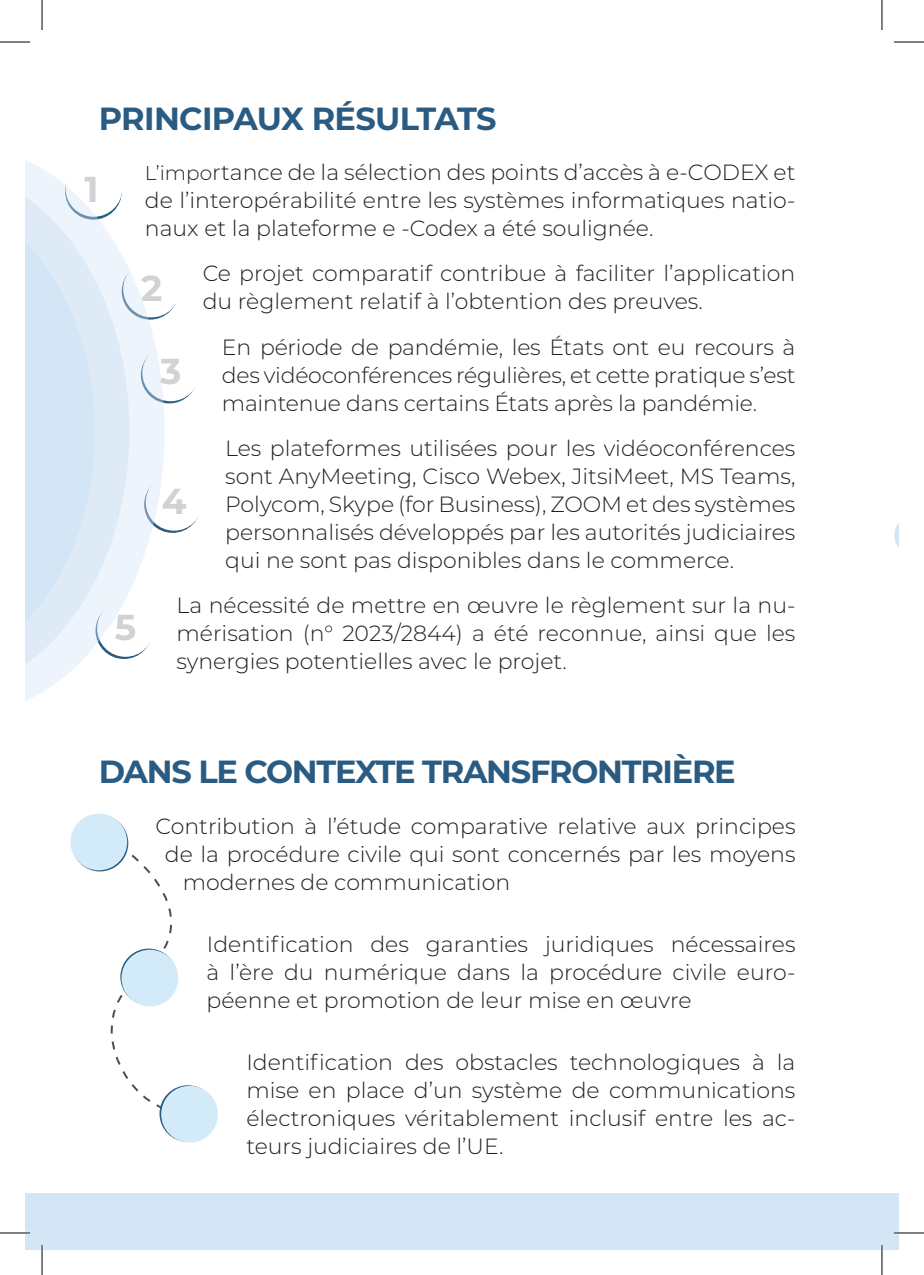
<style>
.page{position:relative;width:924px;height:1275px;background:#fff}
.page>*{position:absolute;margin:0;border:0;box-sizing:border-box;transform-origin:0 0}
.t1{font:700 36px "Montserrat";color:#d1d2d4}
.t2{font:700 32px "Montserrat";letter-spacing:-.04em;color:#2a5b82}
.t3{font:700 32px "Montserrat";letter-spacing:-.02em;color:#2a5b82}
.t4{font:300 22px/28px "Montserrat";color:#231f20;text-align:justify}
.s1{font-size:20px}
</style>
<div class="page">
<div style="left:25px;top:1193px;width:873px;height:57px;background:#d4e5f5"></div>
<svg style="left:110px;top:988px;width:56px;height:120px"></svg>
<svg style="left:102px;top:835px;width:70px;height:114px"></svg>
<svg style="left:159px;top:1085px;width:57px;height:57px"></svg>
<div style="left:161px;top:1085px;width:57px;height:57px;background:#d3ebf9;border-radius:50%"></div>
<svg style="left:120px;top:948px;width:57px;height:57px"></svg>
<div style="left:121px;top:949px;width:57px;height:57px;background:#d3ebf9;border-radius:50%"></div>
<svg style="left:71px;top:814px;width:57px;height:57px"></svg>
<div style="left:70px;top:813px;width:57px;height:57px;background:#d3ebf9;border-radius:50%"></div>
<svg style="left:144px;top:476px;width:57px;height:57px"></svg>
<div style="left:146px;top:474px;width:56px;height:56px;background:#fff;border-radius:50%"></div>
<svg style="left:25px;top:160px;width:139px;height:541px"></svg>
<svg style="left:25px;top:170px;width:104px;height:521px"></svg>
<svg style="left:25px;top:194px;width:70px;height:476px"></svg>
<svg style="left:894px;top:524px;width:4px;height:22px"></svg>
<hr style="left:0;top:1231px;width:30px;height:3px;background:#fff">
<hr style="left:893px;top:1231px;width:30px;height:3px;background:#fff">
<hr style="left:41px;top:1245px;width:2px;height:30px;background:#fff">
<hr style="left:880px;top:1245px;width:2px;height:30px;background:#fff">
<hr style="left:0;top:42px;width:30px;height:1px;background:#000">
<hr style="left:893px;top:42px;width:30px;height:1px;background:#000">
<hr style="left:0;top:1232px;width:30px;height:1px;background:#000">
<hr style="left:893px;top:1232px;width:30px;height:1px;background:#000">
<hr style="left:42px;top:0;width:1px;height:30px;background:#000">
<hr style="left:42px;top:1245px;width:1px;height:30px;background:#000">
<hr style="left:881px;top:0;width:1px;height:30px;background:#000">
<hr style="left:881px;top:1245px;width:1px;height:30px;background:#000">
<h2 class="t3" style="left:99px;top:95px;width:399px">PRINCIPAUX RÉSULTATS</h2>
<p class="t4" style="left:145px;top:158px;width:651px"><span class="s1">L’impo</span>rtance de la sélection des points d’accès à e-CODEX et de l’interopérabilité entre les systèmes informatiques natio&shy;naux et la plateforme e -Codex a été soulignée.</p>
<p class="t4" style="left:202px;top:259px;width:594px">Ce projet comparatif contribue à faciliter l’application du règlement relatif à l’obtention des preuves.</p>
<p class="t4" style="left:222px;top:332px;width:575px">En période de pandémie, les États ont eu recours à des vidéoconférences régulières, et cette pratique s’est maintenue dans certains États après la pandémie.</p>
<p class="t4" style="left:225px;top:433px;width:571px">Les plateformes utilisées pour les vidéoconférences sont AnyMeeting, Cisco Webex, JitsiMeet, MS Teams, Polycom, Skype (for Business), ZOOM et des systèmes personnalisés développés par les autorités judiciaires qui ne sont pas disponibles dans le commerce.</p>
<p class="t4" style="left:176px;top:590px;width:620px">La nécessité de mettre en œuvre le règlement sur la nu&shy;mérisation (n° 2023/2844) a été reconnue, ainsi que les synergies potentielles avec le projet.</p>
<h1 class="t1" style="left:85px;top:163px;width:16px">1</h1>
<h1 class="t1" style="left:141px;top:262px;width:23px">2</h1>
<h1 class="t1" style="left:160px;top:345px;width:23px">3</h1>
<h1 class="t1" style="left:162px;top:475px;width:26px">4</h1>
<h1 class="t1" style="left:115px;top:601px;width:23px">5</h1>
<h2 class="t2" style="left:99px;top:748px;width:638px">DANS LE CONTEXTE TRANSFRONTRIÈRE</h2>
<p class="t4" style="left:155px;top:811px;width:641px">Contribution à l’étude comparative relative aux principes</p>
<p class="t4" style="left:165px;top:839px;width:632px">de la procédure civile qui sont concernés par les moyens</p>
<p class="t4" style="left:183px;top:867px;width:329px">modernes de communication</p>
<p class="t4" style="left:206px;top:929px;width:590px">Identification des garanties juridiques nécessaires à l’ère du numérique dans la procédure civile euro&shy;péenne et promotion de leur mise en œuvre</p>
<p class="t4" style="left:246px;top:1047px;width:550px">Identification des obstacles technologiques à la mise en place d’un système de communications électroniques véritablement inclusif entre les ac&shy;teurs judiciaires de l’UE.</p>
</div>
